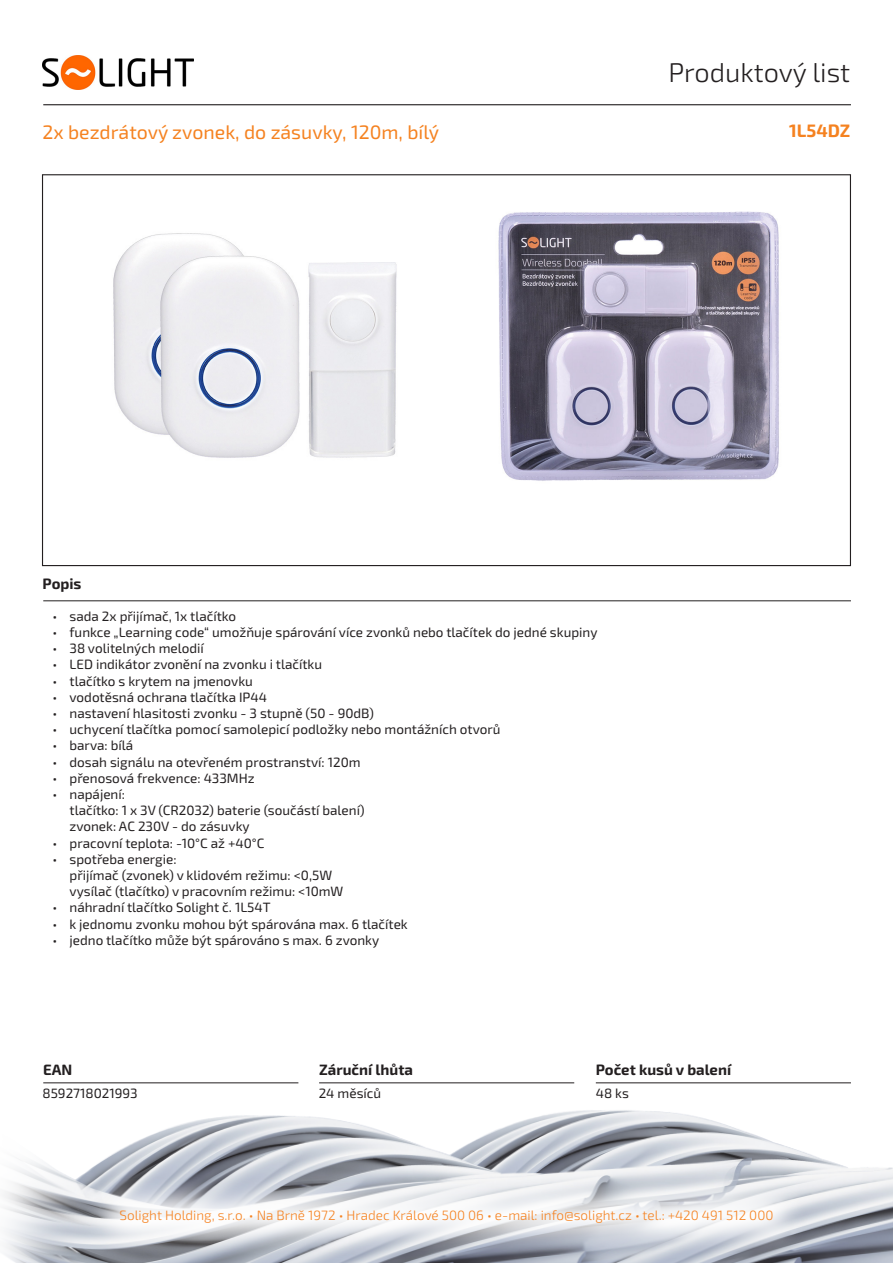
<style>
.page{position:relative;width:893px;height:1263px;background:#fff}
.page>*{position:absolute;margin:0;border:0;box-sizing:border-box;transform-origin:0 0}
.t1{font:300 27px "Exo 2.0";color:#231f20}
.t2{font:19.5px "Exo 2.0";color:#f58220}
.Kód_produktu{font:700 18px "Exo 2.0";color:#f58220}
.t3{font:700 15px "Exo 2.0";color:#231f20}
.t4{font:13.5px/16.2px "Exo 2.0";color:#231f20}
.t5{font:300 13.5px "Exo 2.0";color:#f58220}
</style>
<div class="page">
<img style="left:3px;top:1082px;width:890px;height:181px">
<hr style="left:43px;top:104px;width:808px;height:1px;background:#231f20">
<hr style="left:43px;top:600px;width:808px;height:1px;background:#231f20">
<hr style="left:596px;top:1082px;width:255px;height:1px;background:#231f20">
<hr style="left:319px;top:1082px;width:255px;height:1px;background:#231f20">
<hr style="left:43px;top:1082px;width:255px;height:1px;background:#231f20">
<svg style="left:85px;top:1174px;width:723px;height:84px"></svg>
<img style="left:43px;top:55px;width:150px;height:34px">
<img style="left:113px;top:233px;width:284px;height:225px">
<img style="left:498px;top:211px;width:281px;height:270px">
<h1 class="t1" style="left:668px;top:57px;width:183px">Produktový list</h1>
<p class="t2" style="left:43px;top:120px;width:398px">2x bezdrátový zvonek, do zásuvky, 120m, bílý</p>
<p class="Kód_produktu" style="left:789px;top:120px;width:63px">1L54DZ</p>
<p class="t3" style="left:43px;top:575px;width:40px">Popis</p>
<p class="t4" style="left:53px;top:608px;width:185px">• sada 2x přijímač, 1x tlačítko</p>
<p class="t4" style="left:53px;top:624px;width:546px">• funkce „Learning code“ umožňuje spárování více zvonků nebo tlačítek do jedné skupiny</p>
<p class="t4" style="left:53px;top:641px;width:153px">• 38 volitelných melodií</p>
<p class="t4" style="left:53px;top:657px;width:271px">• LED indikátor zvonění na zvonku i tlačítku</p>
<p class="t4" style="left:53px;top:673px;width:202px">• tlačítko s krytem na jmenovku</p>
<p class="t4" style="left:53px;top:689px;width:216px">• vodotěsná ochrana tlačítka IP44</p>
<p class="t4" style="left:53px;top:705px;width:323px">• nastavení hlasitosti zvonku - 3 stupně (50 - 90dB)</p>
<p class="t4" style="left:53px;top:722px;width:450px">• uchycení tlačítka pomocí samolepicí podložky nebo montážních otvorů</p>
<p class="t4" style="left:53px;top:738px;width:82px">• barva: bílá</p>
<p class="t4" style="left:53px;top:754px;width:310px">• dosah signálu na otevřeném prostranství: 120m</p>
<p class="t4" style="left:53px;top:770px;width:204px">• přenosová frekvence: 433MHz</p>
<p class="t4" style="left:70px;top:786px;width:297px;text-indent:-17px">• napájení:<br>tlačítko: 1 x 3V (CR2032) baterie (součástí balení) zvonek: AC 230V - do zásuvky</p>
<p class="t4" style="left:53px;top:835px;width:214px">• pracovní teplota: -10°C až +40°C</p>
<p class="t4" style="left:70px;top:851px;width:275px;text-indent:-17px">• spotřeba energie:<br>přijímač (zvonek) v klidovém režimu: &lt;0,5W vysílač (tlačítko) v pracovním režimu: &lt;10mW</p>
<p class="t4" style="left:53px;top:900px;width:220px">• náhradní tlačítko Solight č. 1L54T</p>
<p class="t4" style="left:53px;top:916px;width:357px">• k jednomu zvonku mohou být spárována max. 6 tlačítek</p>
<p class="t4" style="left:53px;top:932px;width:328px">• jedno tlačítko může být spárováno s max. 6 zvonky</p>
<p class="t3" style="left:43px;top:1060px;width:31px">EAN</p>
<p class="t3" style="left:319px;top:1060px;width:95px">Záruční lhůta</p>
<p class="t3" style="left:596px;top:1060px;width:137px">Počet kusů v balení</p>
<p class="t4" style="left:43px;top:1085px;width:97px">8592718021993</p>
<p class="t4" style="left:319px;top:1085px;width:64px">24 měsíců</p>
<p class="t4" style="left:596px;top:1085px;width:35px">48 ks</p>
<p class="t5" style="left:120px;top:1208px;width:655px">Solight Holding, s.r.o. • Na Brně 1972 • Hradec Králové 500 06 • e-mail: info@solight.cz • tel.: +420 491 512 000</p>
</div>
